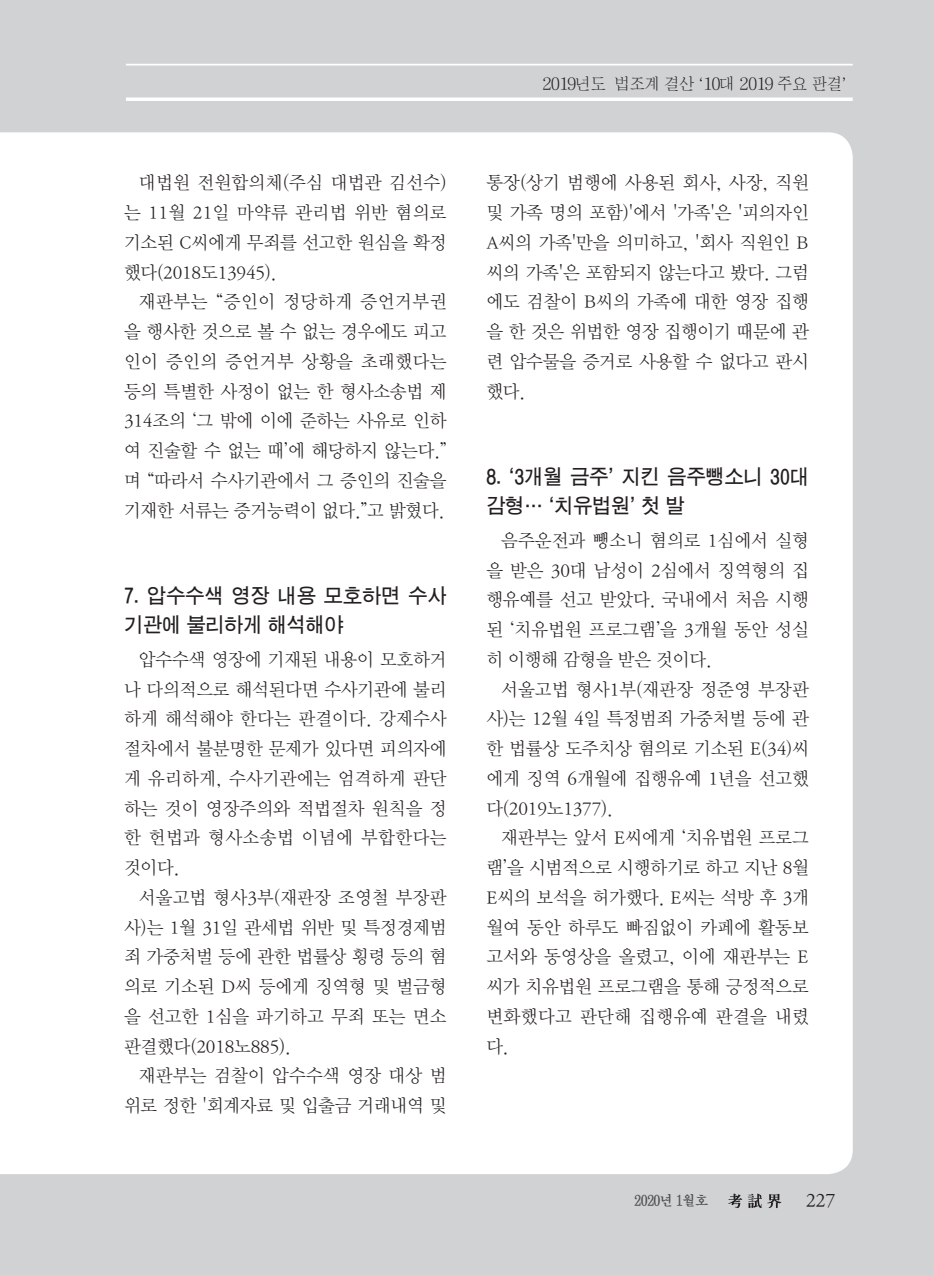
<style>
.page{position:relative;width:933px;height:1275px;background:#d1d2d4}
.page>*{position:absolute;margin:0;border:0;box-sizing:border-box;transform-origin:0 0}
.t1{font:20.12px/29.8px "D Xgo Std 40";color:#231f20;scale:.95 1}
.t2{font:19.25px "DX Nmu Std 30";color:#231f20}
.t3{font:18.38px/29.8px "DX Nmu Std 20";letter-spacing:-.01em;color:#231f20;text-align:justify}
.t4{font:15.75px "DX Shnm Std";letter-spacing:-.01em;color:#231f20}
.t5{font:14px "D Xmu Std 40";letter-spacing:-.05em;color:#505052;scale:.95 1}
</style>
<div class="page">
<svg style="left:126px;top:97px;width:726px;height:4px;fill:#fefefe"></svg>
<hr style="left:126px;top:64px;width:726px;height:2px;background:#fff">
<svg style="left:728px;top:1194px;width:53px;height:14px"></svg>
<div style="left:0;top:132px;width:852px;height:1042px;background:#fff"></div>
<p class="t3" style="left:124px;top:168px;width:324px;text-indent:15px">대법원 전원합의체(주심 대법관 김선수) 는 11월 21일 마약류 관리법 위반 혐의로 기소된 C씨에게 무죄를 선고한 원심을 확정 했다(2018도13945).</p>
<p class="t3" style="left:124px;top:287px;width:324px;text-indent:15px">재판부는 “증인이 정당하게 증언거부권 을 행사한 것으로 볼 수 없는 경우에도 피고 인이 증인의 증언거부 상황을 초래했다는 등의 특별한 사정이 없는 한 형사소송법 제 314조의 ‘그 밖에 이에 준하는 사유로 인하 여 진술할 수 없는 때’에 해당하지 않는다.” 며 “따라서 수사기관에서 그 증인의 진술을 기재한 서류는 증거능력이 없다.”고 밝혔다.</p>
<p class="t1" style="left:124px;top:582px;width:341px">7. 압수수색 영장 내용 모호하면 수사 기관에 불리하게 해석해야</p>
<p class="t3" style="left:124px;top:645px;width:324px;text-indent:15px">압수수색 영장에 기재된 내용이 모호하거 나 다의적으로 해석된다면 수사기관에 불리 하게 해석해야 한다는 판결이다. 강제수사 절차에서 불분명한 문제가 있다면 피의자에 게 유리하게, 수사기관에는 엄격하게 판단 하는 것이 영장주의와 적법절차 원칙을 정 한 헌법과 형사소송법 이념에 부합한다는 것이다.</p>
<p class="t3" style="left:124px;top:883px;width:324px;text-indent:15px">서울고법 형사3부(재판장 조영철 부장판 사)는 1월 31일 관세법 위반 및 특정경제범 죄 가중처벌 등에 관한 법률상 횡령 등의 혐 의로 기소된 D씨 등에게 징역형 및 벌금형 을 선고한 1심을 파기하고 무죄 또는 면소 판결했다(2018노885).</p>
<p class="t3" style="left:124px;top:1061px;width:324px;text-align:right">재판부는 검찰이 압수수색 영장 대상 범 위로 정한 '회계자료 및 입출금 거래내역 및</p>
<p class="t4" style="left:542px;top:76px;width:306px">2019년도 법조계 결산 ‘10대 2019 주요 판결’</p>
<p class="t3" style="left:486px;top:168px;width:324px">통장(상기 범행에 사용된 회사, 사장, 직원 및 가족 명의 포함)'에서 '가족'은 '피의자인 A씨의 가족'만을 의미하고, '회사 직원인 B 씨의 가족'은 포함되지 않는다고 봤다. 그럼 에도 검찰이 B씨의 가족에 대한 영장 집행 을 한 것은 위법한 영장 집행이기 때문에 관 련 압수물을 증거로 사용할 수 없다고 판시 했다.</p>
<p class="t1" style="left:486px;top:463px;width:341px">8. ‘3개월 금주’ 지킨 음주뺑소니 30대 감형… ‘치유법원’ 첫 발</p>
<p class="t3" style="left:486px;top:526px;width:324px;text-indent:15px">음주운전과 뺑소니 혐의로 1심에서 실형 을 받은 30대 남성이 2심에서 징역형의 집 행유예를 선고 받았다. 국내에서 처음 시행 된 ‘치유법원 프로그램’을 3개월 동안 성실 히 이행해 감형을 받은 것이다.</p>
<p class="t3" style="left:486px;top:675px;width:324px;text-indent:15px">서울고법 형사1부(재판장 정준영 부장판 사)는 12월 4일 특정범죄 가중처벌 등에 관 한 법률상 도주치상 혐의로 기소된 E(34)씨 에게 징역 6개월에 집행유예 1년을 선고했 다(2019노1377).</p>
<p class="t3" style="left:486px;top:823px;width:324px;text-indent:15px">재판부는 앞서 E씨에게 ‘치유법원 프로그 램’을 시범적으로 시행하기로 하고 지난 8월 E씨의 보석을 허가했다. E씨는 석방 후 3개 월여 동안 하루도 빠짐없이 카페에 활동보 고서와 동영상을 올렸고, 이에 재판부는 E 씨가 치유법원 프로그램을 통해 긍정적으로 변화했다고 판단해 집행유예 판결을 내렸 다.</p>
<p class="t5" style="left:634px;top:1194px;width:80px">2020년 1월호</p>
<p class="t2" style="left:805px;top:1191px;width:31px">227</p>
</div>
